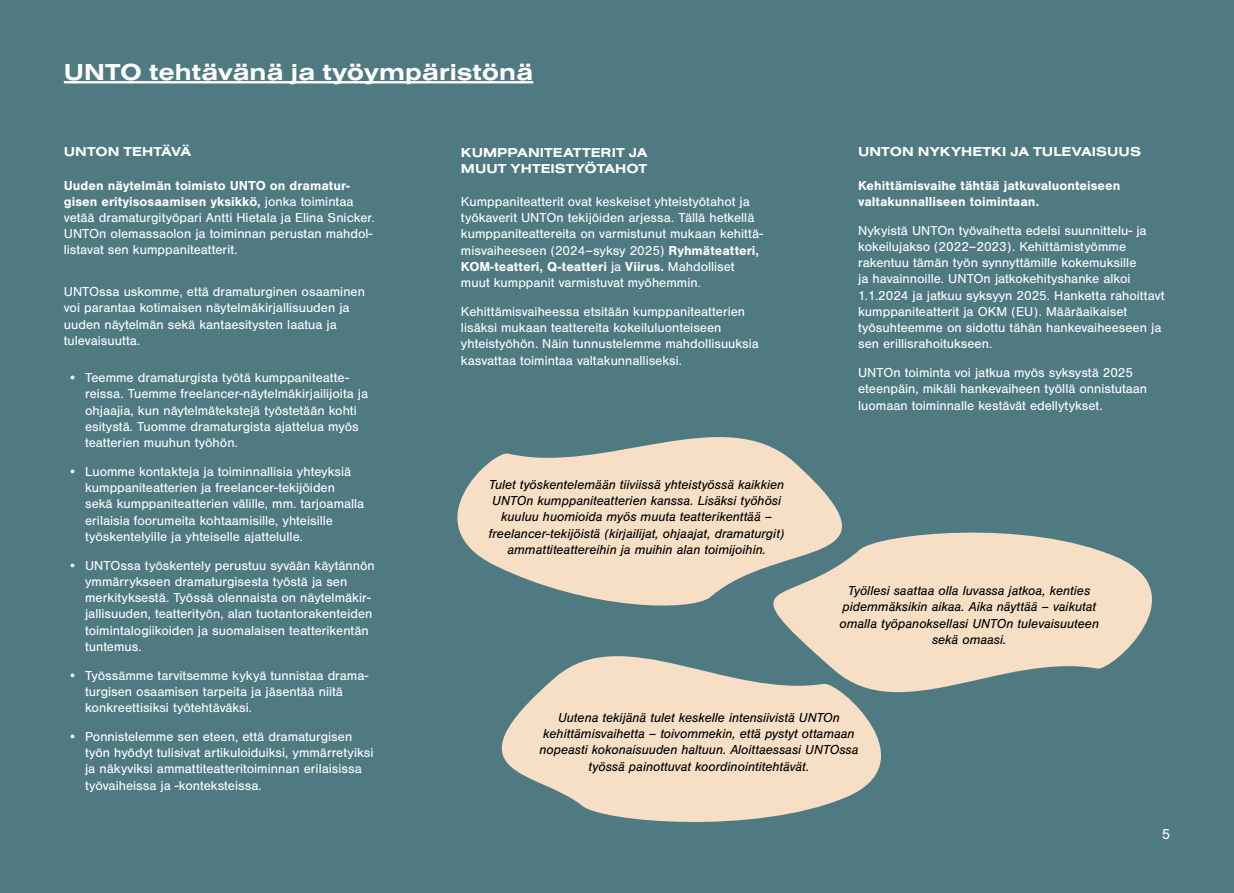
<style>
.page{position:relative;width:1234px;height:893px;background:#fff}
.page>*{position:absolute;margin:0;border:0;box-sizing:border-box;transform-origin:0 0}
.t1{font:700 24px "Nimbus San Ext";color:#fff}
.t2{font:15px "Nimbus San";color:#fff}
.t3{font:13.5px/16.2px "Nimbus San";color:#fff}
.t4{font:italic 13.5px/16.2px "Nimbus San";color:#000;text-align:center}
.t5{font:700 13.5px/16.2px "Nimbus San Ext";color:#fff}
.t6{font:700 13.5px/16.2px "Nimbus San";color:#fff}
.s1{font-weight:700}
</style>
<div class="page">
<div style="left:0;top:0;width:1233px;height:893px;background:#4f7a82"></div>
<svg style="left:501px;top:656px;width:380px;height:166px;fill:#f6dfc5"></svg>
<svg style="left:719px;top:532px;width:433px;height:196px;fill:#f6dfc5"></svg>
<svg style="left:457px;top:437px;width:457px;height:175px;fill:#f6dfc5"></svg>
<hr style="left:64px;top:81px;width:469px;height:2px;background:#fff">
<h1 class="t1" style="left:64px;top:56px;width:471px">UNTO tehtävänä ja työympäristönä</h1>
<p class="t5" style="left:64px;top:143px;width:129px">UNTON TEHTÄVÄ</p>
<p class="t3" style="left:64px;top:177px;width:312px"><span class="s1">Uuden näytelmän toimisto UNTO on dramatur&shy;gisen erityisosaamisen yksikkö,</span> jonka toimintaa vetää dramaturgityöpari Antti Hietala ja Elina Snicker.<br>UNTOn olemassaolon ja toiminnan perustan mahdol&shy;listavat sen kumppaniteatterit.</p>
<p class="t3" style="left:64px;top:284px;width:302px">UNTOssa uskomme, että dramaturginen osaaminen voi parantaa kotimaisen näytelmäkirjallisuuden ja uuden näytelmän sekä kantaesitysten laatua ja tulevaisuutta.</p>
<p class="t3" style="left:85px;top:370px;width:284px;text-indent:-17px">• Teemme dramaturgista työtä kumppaniteatte&shy;reissa. Tuemme freelancer-näytelmäkirjailijoita ja ohjaajia, kun näytelmätekstejä työstetään kohti esitystä. Tuomme dramaturgista ajattelua myös teatterien muuhun työhön.</p>
<p class="t3" style="left:85px;top:464px;width:281px;text-indent:-17px">• Luomme kontakteja ja toiminnallisia yhteyksiä kumppaniteatterien ja freelancer-tekijöiden sekä kumppaniteatterien välille, mm. tarjoamalla erilaisia foorumeita kohtaamisille, yhteisille työskentelyille ja yhteiselle ajattelulle.</p>
<p class="t3" style="left:85px;top:557px;width:291px;text-indent:-17px">• UNTOssa työskentely perustuu syvään käytännön ymmärrykseen dramaturgisesta työstä ja sen merkityksestä. Työssä olennaista on näytelmäkir&shy;jallisuuden, teatterityön, alan tuotantorakenteiden toimintalogiikoiden ja suomalaisen teatterikentän tuntemus.</p>
<p class="t3" style="left:85px;top:667px;width:285px;text-indent:-17px">• Työssämme tarvitsemme kykyä tunnistaa drama&shy;turgisen osaamisen tarpeita ja jäsentää niitä konkreettisiksi työtehtäväksi.</p>
<p class="t3" style="left:85px;top:729px;width:290px;text-indent:-17px">• Ponnistelemme sen eteen, että dramaturgisen työn hyödyt tulisivat artikuloiduiksi, ymmärretyiksi ja näkyviksi ammattiteatteritoiminnan erilaisissa työvaiheissa ja -konteksteissa.</p>
<p class="t5" style="left:461px;top:143px;width:188px">KUMPPANITEATTERIT JA<br>MUUT YHTEISTYÖTAHOT</p>
<p class="t3" style="left:461px;top:194px;width:303px">Kumppaniteatterit ovat keskeiset yhteistyötahot ja työkaverit UNTOn tekijöiden arjessa. Tällä hetkellä kumppaniteattereita on varmistunut mukaan kehittä&shy;misvaiheeseen (2024–syksy 2025) <span class="s1">Ryhmäteatteri, KOM-teatteri, Q-teatteri</span> ja <span class="s1">Viirus.</span> Mahdolliset muut kumppanit varmistuvat myöhemmin.</p>
<p class="t3" style="left:461px;top:304px;width:299px">Kehittämisvaiheessa etsitään kumppaniteatterien lisäksi mukaan teattereita kokeiluluonteiseen yhteistyöhön. Näin tunnustelemme mahdollisuuksia kasvattaa toimintaa valtakunnalliseksi.</p>
<p class="t4" style="left:489px;top:476px;width:297px">Tulet työskentelemään tiiviissä yhteistyössä kaikkien UNTOn kumppaniteatterien kanssa. Lisäksi työhösi kuuluu huomioida myös muuta teatterikenttää – freelancer-tekijöistä (kirjailijat, ohjaajat, dramaturgit) ammattiteattereihin ja muihin alan toimijoihin.</p>
<p class="t5" style="left:857px;top:143px;width:284px">UNTON NYKYHETKI JA TULEVAISUUS</p>
<p class="t6" style="left:857px;top:177px;width:264px">Kehittämisvaihe tähtää jatkuvaluonteiseen valtakunnalliseen toimintaan.</p>
<p class="t3" style="left:857px;top:222px;width:307px">Nykyistä UNTOn työvaihetta edelsi suunnittelu- ja kokeilujakso (2022–2023). Kehittämistyömme rakentuu tämän työn synnyttämille kokemuksille<br>ja havainnoille. UNTOn jatkokehityshanke alkoi 1.1.2024 ja jatkuu syksyyn 2025. Hanketta rahoittavt kumppaniteatterit ja OKM (EU). Määräaikaiset työsuhteemme on sidottu tähän hankevaiheeseen ja sen erillisrahoitukseen.</p>
<p class="t3" style="left:857px;top:365px;width:290px">UNTOn toiminta voi jatkua myös syksystä 2025 eteenpäin, mikäli hankevaiheen työllä onnistutaan luomaan toiminnalle kestävät edellytykset.</p>
<p class="t4" style="left:839px;top:583px;width:261px">Työllesi saattaa olla luvassa jatkoa, kenties pidemmäksikin aikaa. Aika näyttää – vaikutat omalla työpanoksellasi UNTOn tulevaisuuteen sekä omaasi.</p>
<p class="t4" style="left:539px;top:709px;width:320px">Uutena tekijänä tulet keskelle intensiivistä UNTOn kehittämisvaihetta – toivommekin, että pystyt ottamaan nopeasti kokonaisuuden haltuun. Aloittaessasi UNTOssa työssä painottuvat koordinointitehtävät.</p>
<p class="t2" style="left:1161px;top:826px;width:10px">5</p>
</div>
